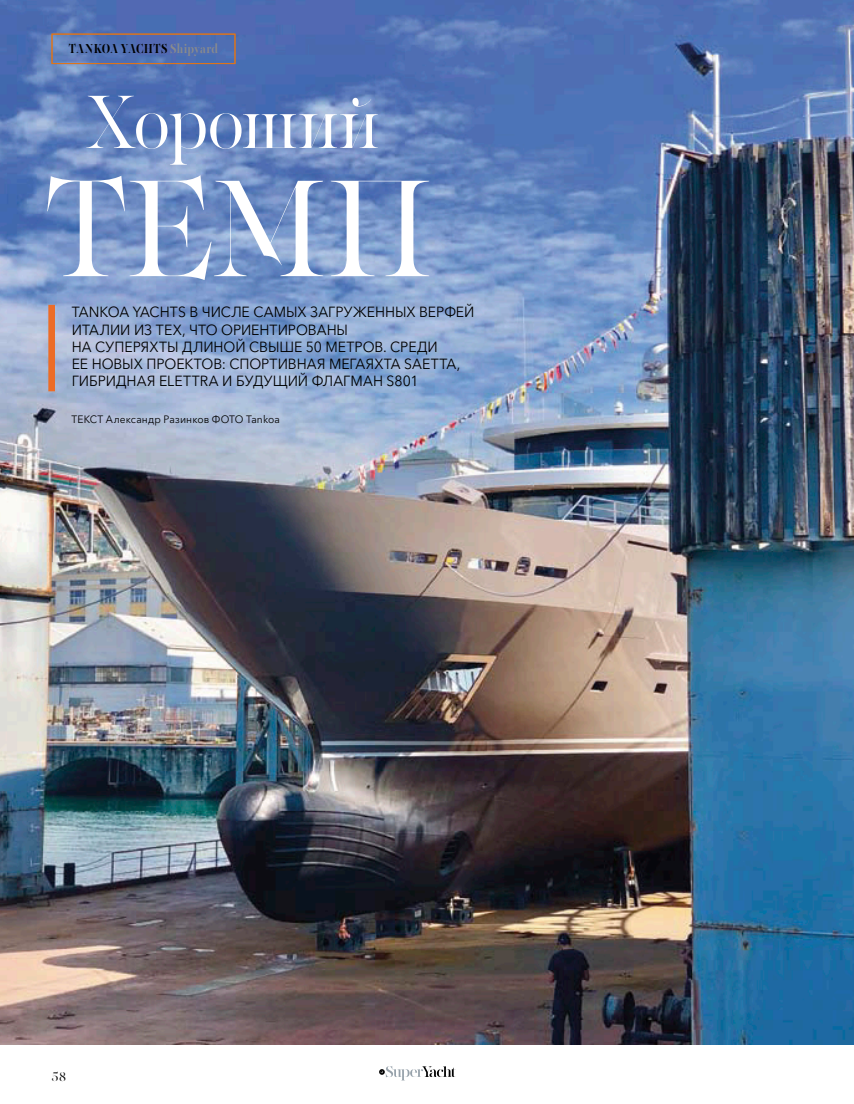
<style>
.page{position:relative;width:854px;height:1104px;background:#fff}
.page>*{position:absolute;margin:0;border:0;box-sizing:border-box;transform-origin:0 0}
.t1{font:141.45px "PF Regal Finesse Pro";color:#fff;scale:.9 1}
.t2{font:77.4px "PF Regal Finesse Pro";letter-spacing:-.025em;color:#fff;scale:.9 1}
.t3{font:14.55px/17.2px "Avenir Next Cyr";color:#000;scale:.96 1}
.t4{font:700 13.35px "PF Regal Finesse Pro";letter-spacing:.02em;color:#000;scale:.79 1}
.t5{font:13.35px "PF Regal Finesse Pro";color:#000}
.t6{font:10.65px "Avenir Next Cyr";letter-spacing:.01em;color:#000;scale:.96 1}
.s1{color:#888b8d}
</style>
<div class="page">
<img style="left:0;top:0;width:853px;height:1044px">
<div style="left:48px;top:305px;width:7px;height:86px;background:#ec6c27"></div>
<svg style="left:379px;top:1066px;width:76px;height:14px"></svg>
<div style="left:52px;top:34px;width:183px;height:30px;border:1px solid #de751a"></div>
<p class="t4" style="left:69px;top:41px;width:190px">TANKOA YACHTS <span class="s1">Shipyard</span></p>
<h2 class="t2" style="left:86px;top:78px;width:327px">Хороший</h2>
<h1 class="t1" style="left:45px;top:148px;width:433px">ТЕМП</h1>
<p class="t3" style="left:72px;top:304px;width:421px">TANKOA YACHTS В ЧИСЛЕ САМЫХ ЗАГРУЖЕННЫХ ВЕРФЕЙ ИТАЛИИ ИЗ ТЕХ, ЧТО ОРИЕНТИРОВАНЫ<br>НА СУПЕРЯХТЫ ДЛИНОЙ СВЫШЕ 50 МЕТРОВ. СРЕДИ<br>ЕЕ НОВЫХ ПРОЕКТОВ: СПОРТИВНАЯ МЕГАЯХТА SAETTA, ГИБРИДНАЯ ELETTRA И БУДУЩИЙ ФЛАГМАН S801</p>
<p class="t6" style="left:72px;top:413px;width:218px">ТЕКСТ Александр Разинков ФОТО Tankoa</p>
<p class="t5" style="left:52px;top:1069px;width:16px">58</p>
</div>
